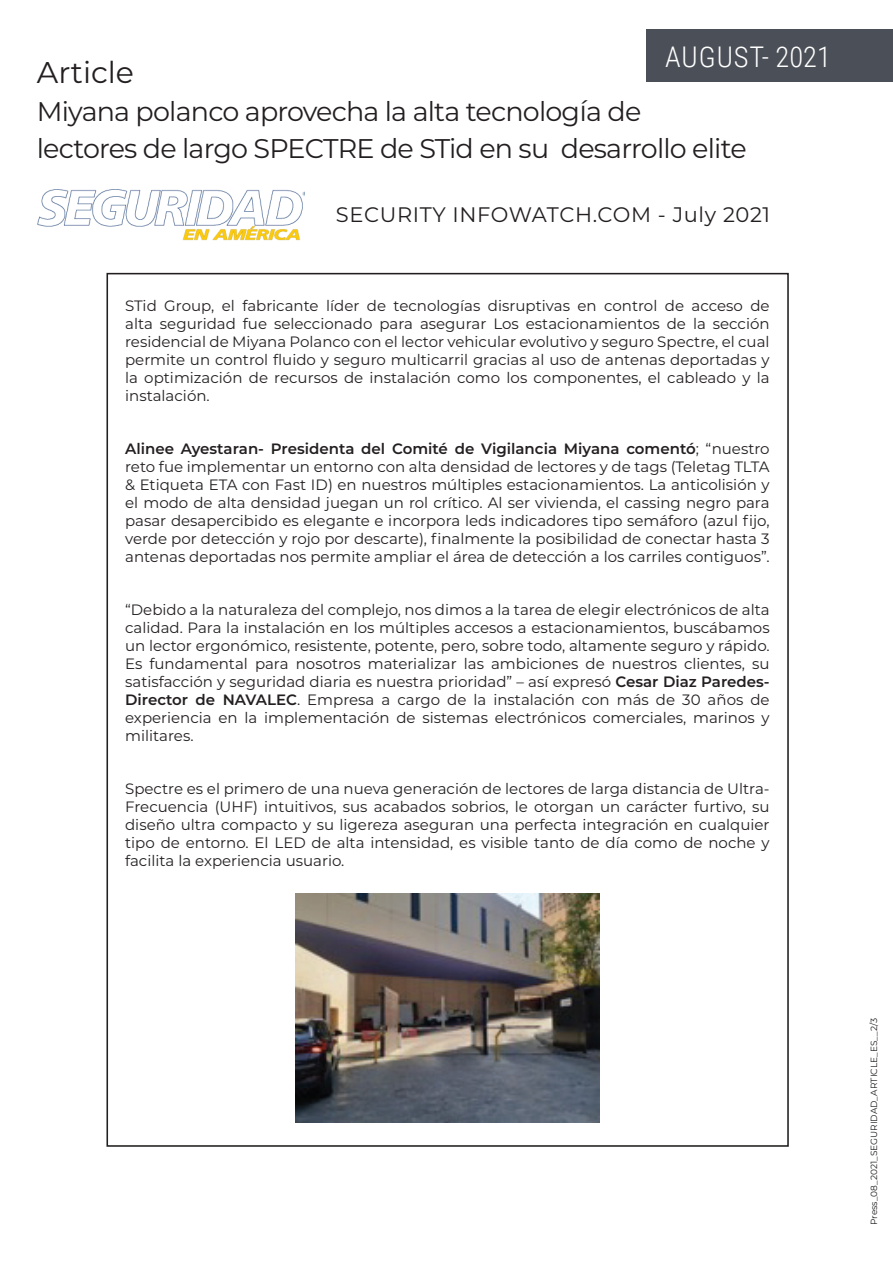
<style>
.page{position:relative;width:893px;height:1263px;background:#fff}
.page>*{position:absolute;margin:0;border:0;box-sizing:border-box;transform-origin:0 0}
.t1{font:30px "Montserrat";color:#231f20}
.t2{font:300 28.5px "Roboto Condensed";letter-spacing:.03em;color:#fff}
.t3{font:27px/37.5px "Montserrat";letter-spacing:-.03em;color:#231f20}
.t4{font:21px "Montserrat";letter-spacing:.03em;color:#231f20}
.t5{font:15px/18px "Montserrat";color:#231f20;text-align:justify}
.t6{font:9px "Montserrat";color:#231f20}
.s1{font-weight:600}
</style>
<div class="page">
<img style="left:295px;top:893px;width:305px;height:230px">
<img style="left:732px;top:29px;width:52px;height:1px">
<img style="left:37px;top:189px;width:267px;height:51px">
<div style="left:646px;top:30px;width:247px;height:52px;background:#4b4f57"></div>
<h2 class="t2" style="left:665px;top:36px;width:167px">AUGUST- 2021</h2>
<h1 class="t1" style="left:37px;top:52px;width:99px">Article</h1>
<h3 class="t3" style="left:37px;top:91px;width:711px">Miyana polanco aprovecha la alta tecnología de lectores de largo SPECTRE de STid en su desarrollo elite</h3>
<h3 class="t4" style="left:336px;top:200px;width:436px">SECURITY INFOWATCH.COM - July 2021</h3>
<p class="t5" style="left:125px;top:296px;width:646px">STid Group, el fabricante líder de tecnologías disruptivas en control de acceso de alta seguridad fue seleccionado para asegurar Los estacionamientos de la sección residencial de Miyana Polanco con el lector vehicular evolutivo y seguro Spectre, el cual permite un control fluido y seguro multicarril gracias al uso de antenas deportadas y la optimización de recursos de instalación como los componentes, el cableado y la instalación.</p>
<p class="t5" style="left:125px;top:439px;width:646px"><span class="s1">Alinee Ayestaran- Presidenta del Comité de Vigilancia Miyana comentó</span>; “nuestro reto fue implementar un entorno con alta densidad de lectores y de tags (Teletag TLTA &amp; Etiqueta ETA con Fast ID) en nuestros múltiples estacionamientos. La anticolisión y el modo de alta densidad juegan un rol crítico. Al ser vivienda, el cassing negro para pasar desapercibido es elegante e incorpora leds indicadores tipo semáforo (azul fijo, verde por detección y rojo por descarte), finalmente la posibilidad de conectar hasta 3 antenas deportadas nos permite ampliar el área de detección a los carriles contiguos”.</p>
<p class="t5" style="left:125px;top:600px;width:646px">“Debido a la naturaleza del complejo, nos dimos a la tarea de elegir electrónicos de alta calidad. Para la instalación en los múltiples accesos a estacionamientos, buscábamos un lector ergonómico, resistente, potente, pero, sobre todo, altamente seguro y rápido.<br>Es fundamental para nosotros materializar las ambiciones de nuestros clientes, su satisfacción y seguridad diaria es nuestra prioridad” – así expresó <span class="s1">Cesar Diaz Paredes-Director de NAVALEC</span>. Empresa a cargo de la instalación con más de 30 años de experiencia en la implementación de sistemas electrónicos comerciales, marinos y militares.</p>
<p class="t5" style="left:125px;top:779px;width:646px">Spectre es el primero de una nueva generación de lectores de larga distancia de Ultra-Frecuencia (UHF) intuitivos, sus acabados sobrios, le otorgan un carácter furtivo, su diseño ultra compacto y su ligereza aseguran una perfecta integración en cualquier tipo de entorno. El LED de alta intensidad, es visible tanto de día como de noche y facilita la experiencia usuario.</p>
<p class="t6" style="left:868px;top:1225px;width:209px;rotate:-90deg">Press_08_2021_SEGURIDAD_ARTICLE_ES__2/3</p>
</div>
